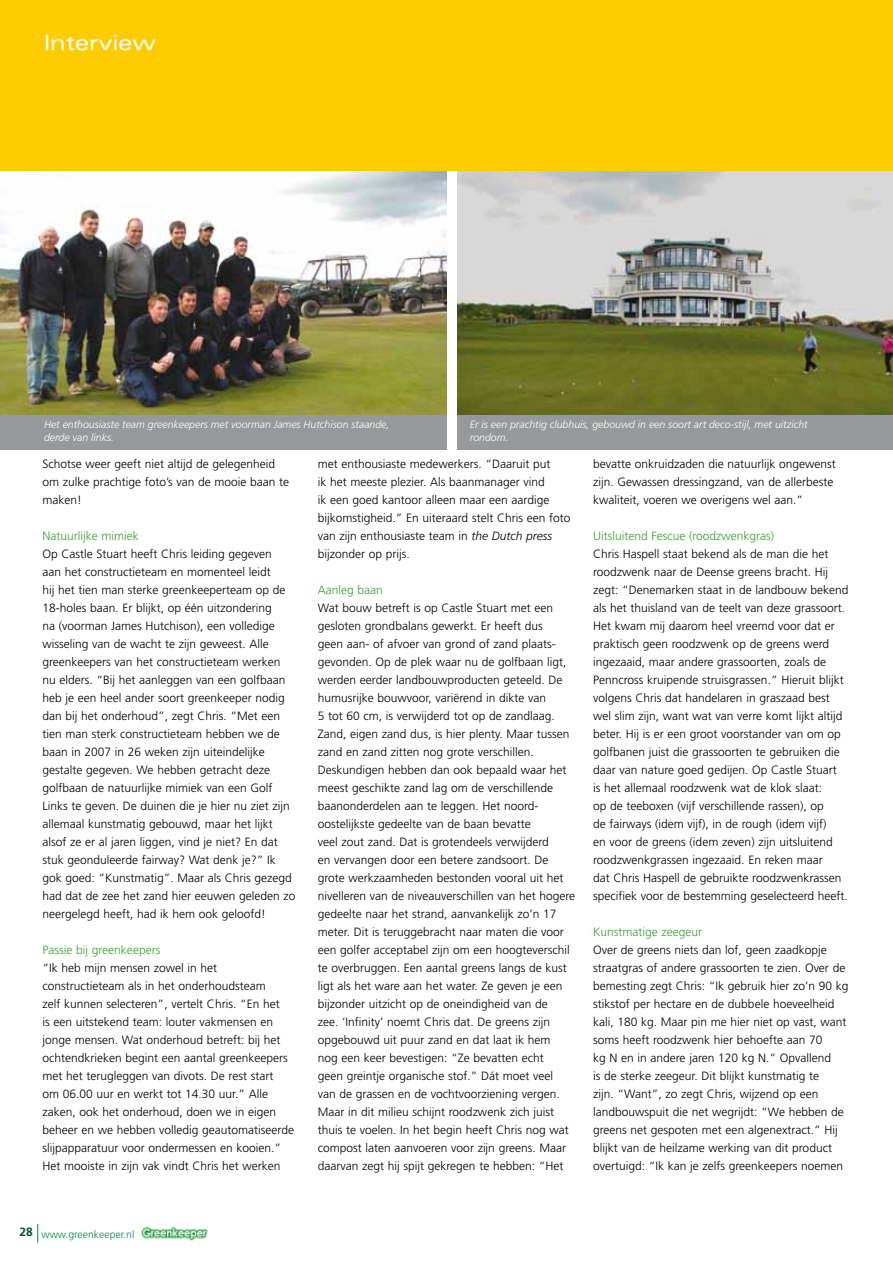
<style>
.page{position:relative;width:893px;height:1263px;background:#fff}
.page>*{position:absolute;margin:0;border:0;box-sizing:border-box;transform-origin:0 0}
.t1{font:expanded 21px "Univers";color:#fff}
.t2{font:300 12px/18px "Frutiger";color:#000}
.t3{font:300 12px "Frutiger";color:#35a32c}
.t4{font:italic 300 10.5px/12.6px "Frutiger";color:#fff}
.t5{font:300 10.5px "Frutiger";color:#008b45}
.s1{font-weight:700;font-size:12px;color:#00523c}
.s2{font-style:italic}
</style>
<div class="page">
<img style="left:141px;top:1226px;width:67px;height:15px">
<svg style="left:38px;top:1224px;width:1px;height:19px"></svg>
<img style="left:0;top:170px;width:446px;height:245px">
<img style="left:457px;top:170px;width:436px;height:245px">
<div style="left:0;top:415px;width:446px;height:35px;background:#97989a"></div>
<div style="left:457px;top:415px;width:436px;height:35px;background:#97989a"></div>
<div style="left:0;top:0;width:893px;height:170px;background:#fecc00"></div>
<h1 class="t1" style="left:44px;top:30px;width:113px">Interview</h1>
<p class="t4" style="left:44px;top:418px;width:347px">Het enthousiaste team greenkeepers met voorman James Hutchison staande, derde van links.</p>
<p class="t4" style="left:470px;top:418px;width:339px">Er is een prachtig clubhuis, gebouwd in een soort art deco-stijl, met uitzicht rondom.</p>
<p class="t2" style="left:43px;top:455px;width:248px">Schotse weer geeft niet altijd de gelegenheid om zulke prachtige foto’s van de mooie baan te maken!</p>
<p class="t3" style="left:43px;top:529px;width:98px">Natuurlijke mimiek</p>
<p class="t2" style="left:43px;top:545px;width:255px">Op Castle Stuart heeft Chris leiding gegeven<br>aan het constructieteam en momenteel leidt<br>hij het tien man sterke greenkeeperteam op de 18-holes baan. Er blijkt, op één uitzondering<br>na (voorman James Hutchison), een volledige wisseling van de wacht te zijn geweest. Alle greenkeepers van het constructieteam werken nu elders. “Bij het aanleggen van een golfbaan heb je een heel ander soort greenkeeper nodig dan bij het onderhoud”, zegt Chris. “Met een tien man sterk constructieteam hebben we de baan in 2007 in 26 weken zijn uiteindelijke gestalte gegeven. We hebben getracht deze golfbaan de natuurlijke mimiek van een Golf Links te geven. De duinen die je hier nu ziet zijn allemaal kunstmatig gebouwd, maar het lijkt alsof ze er al jaren liggen, vind je niet? En dat stuk geonduleerde fairway? Wat denk je?” Ik gok goed: “Kunstmatig”. Maar als Chris gezegd had dat de zee het zand hier eeuwen geleden zo neergelegd heeft, had ik hem ook geloofd!</p>
<p class="t3" style="left:43px;top:943px;width:119px">Passie bij greenkeepers</p>
<p class="t2" style="left:43px;top:959px;width:253px">“Ik heb mijn mensen zowel in het constructieteam als in het onderhoudsteam<br>zelf kunnen selecteren”, vertelt Chris. “En het<br>is een uitstekend team: louter vakmensen en jonge mensen. Wat onderhoud betreft: bij het ochtendkrieken begint een aantal greenkeepers met het terugleggen van divots. De rest start<br>om 06.00 uur en werkt tot 14.30 uur.” Alle zaken, ook het onderhoud, doen we in eigen beheer en we hebben volledig geautomatiseerde slijpapparatuur voor ondermessen en kooien.” Het mooiste in zijn vak vindt Chris het werken</p>
<p class="t5" style="left:20px;top:1228px;width:116px"><span class="s1">28</span> www.greenkeeper.nl</p>
<p class="t2" style="left:318px;top:455px;width:254px">met enthousiaste medewerkers. “Daaruit put<br>ik het meeste plezier. Als baanmanager vind<br>ik een goed kantoor alleen maar een aardige bijkomstigheid.” En uiteraard stelt Chris een foto van zijn enthousiaste team in <span class="s2">the Dutch press </span>bijzonder op prijs.</p>
<p class="t3" style="left:318px;top:583px;width:67px">Aanleg baan</p>
<p class="t2" style="left:318px;top:599px;width:259px">Wat bouw betreft is op Castle Stuart met een gesloten grondbalans gewerkt. Er heeft dus<br>geen aan- of afvoer van grond of zand plaats&shy;gevonden. Op de plek waar nu de golfbaan ligt, werden eerder landbouwproducten geteeld. De humusrijke bouwvoor, variërend in dikte van<br>5 tot 60 cm, is verwijderd tot op de zandlaag.<br>Zand, eigen zand dus, is hier plenty. Maar tussen zand en zand zitten nog grote verschillen.<br>Deskundigen hebben dan ook bepaald waar het meest geschikte zand lag om de verschillende baanonderdelen aan te leggen. Het noord&shy;oostelijkste gedeelte van de baan bevatte<br>veel zout zand. Dat is grotendeels verwijderd<br>en vervangen door een betere zandsoort. De grote werkzaamheden bestonden vooral uit het nivelleren van de niveauverschillen van het hogere gedeelte naar het strand, aanvankelijk zo’n 17 meter. Dit is teruggebracht naar maten die voor een golfer acceptabel zijn om een hoogteverschil te overbruggen. Een aantal greens langs de kust ligt als het ware aan het water. Ze geven je een bijzonder uitzicht op de oneindigheid van de<br>zee. ‘Infinity’ noemt Chris dat. De greens zijn opgebouwd uit puur zand en dat laat ik hem<br>nog een keer bevestigen: “Ze bevatten echt<br>geen greintje organische stof.” Dát moet veel<br>van de grassen en de vochtvoorziening vergen.<br>Maar in dit milieu schijnt roodzwenk zich juist thuis te voelen. In het begin heeft Chris nog wat compost laten aanvoeren voor zijn greens. Maar daarvan zegt hij spijt gekregen te hebben: “Het</p>
<p class="t2" style="left:593px;top:455px;width:244px">bevatte onkruidzaden die natuurlijk ongewenst zijn. Gewassen dressingzand, van de allerbeste kwaliteit, voeren we overigens wel aan.”</p>
<p class="t3" style="left:593px;top:529px;width:183px">Uitsluitend Fescue (roodzwenkgras)</p>
<p class="t2" style="left:593px;top:545px;width:257px">Chris Haspell staat bekend als de man die het roodzwenk naar de Deense greens bracht. Hij zegt: “Denemarken staat in de landbouw bekend als het thuisland van de teelt van deze grassoort.<br>Het kwam mij daarom heel vreemd voor dat er praktisch geen roodzwenk op de greens werd ingezaaid, maar andere grassoorten, zoals de Penncross kruipende struisgrassen.” Hieruit blijkt volgens Chris dat handelaren in graszaad best wel slim zijn, want wat van verre komt lijkt altijd beter. Hij is er een groot voorstander van om op golfbanen juist die grassoorten te gebruiken die daar van nature goed gedijen. Op Castle Stuart<br>is het allemaal roodzwenk wat de klok slaat:<br>op de teeboxen (vijf verschillende rassen), op<br>de fairways (idem vijf), in de rough (idem vijf)<br>en voor de greens (idem zeven) zijn uitsluitend roodzwenkgrassen ingezaaid. En reken maar<br>dat Chris Haspell de gebruikte roodzwenkrassen specifiek voor de bestemming geselecteerd heeft.</p>
<p class="t3" style="left:593px;top:925px;width:111px">Kunstmatige zeegeur</p>
<p class="t2" style="left:593px;top:941px;width:257px">Over de greens niets dan lof, geen zaadkopje straatgras of andere grassoorten te zien. Over de bemesting zegt Chris: “Ik gebruik hier zo’n 90 kg stikstof per hectare en de dubbele hoeveelheid kali, 180 kg. Maar pin me hier niet op vast, want soms heeft roodzwenk hier behoefte aan 70<br>kg N en in andere jaren 120 kg N.” Opvallend<br>is de sterke zeegeur. Dit blijkt kunstmatig te<br>zijn. “Want”, zo zegt Chris, wijzend op een landbouwspuit die net wegrijdt: “We hebben de greens net gespoten met een algenextract.” Hij blijkt van de heilzame werking van dit product overtuigd: “Ik kan je zelfs greenkeepers noemen</p>
</div>
